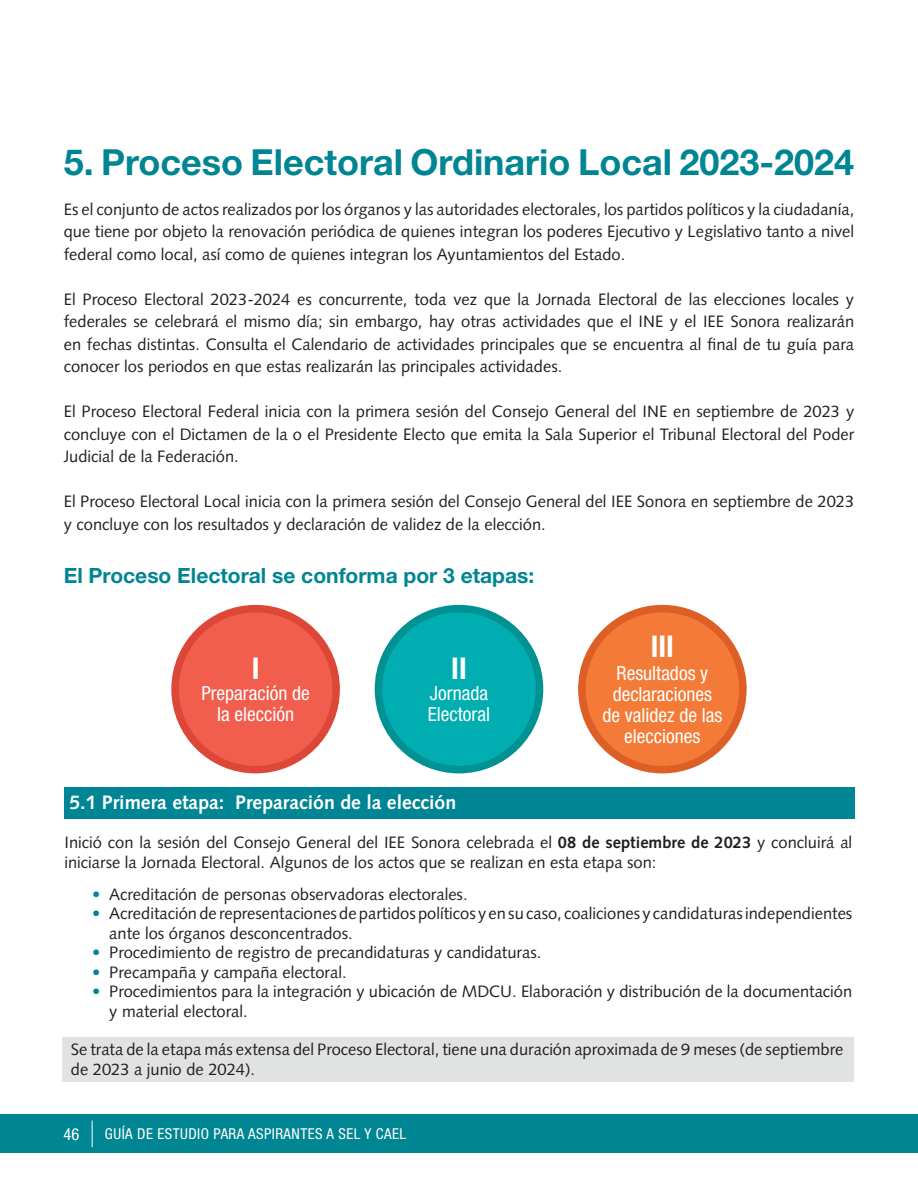
<style>
.page{position:relative;width:918px;height:1188px;background:#fff}
.page>*{position:absolute;margin:0;border:0;box-sizing:border-box;transform-origin:0 0}
.t1{font:700 36px "Helvetica Neue LT Std";color:#008593}
.t2{font:700 condensed 30px "Helvetica Neue LT Std";color:#fff}
.t3{font:700 21px "Helvetica Neue LT Std";color:#008593}
.t4{font:condensed 19.5px/21px "Helvetica Neue LT Std";color:#fff;text-align:center}
.t5{font:700 19.5px "Syntax LT Std";color:#fff}
.t6{font:16.5px/22.5px "Syntax LT Std";color:#231f20}
.t7{font:condensed 16.5px "Helvetica Neue LT Std";color:#fff}
.t8{font:condensed 15px "Helvetica Neue LT Std";letter-spacing:.03em;color:#fff}
.s1{font-weight:700}
.s2{color:#008593}
</style>
<div class="page">
<div style="left:0;top:1115px;width:918px;height:38px;background:#008592"></div>
<svg style="left:92px;top:1121px;width:1px;height:26px"></svg>
<div style="left:175px;top:609px;width:161px;height:161px;background:#f15e4e;border-radius:50%"></div>
<div style="left:171px;top:605px;width:169px;height:168px;border:8px solid #dd4737;border-radius:50%"></div>
<div style="left:378px;top:609px;width:162px;height:161px;background:#00aeb2;border-radius:50%"></div>
<div style="left:375px;top:605px;width:168px;height:168px;border:8px solid #009293;border-radius:50%"></div>
<div style="left:582px;top:609px;width:161px;height:161px;background:#f37b37;border-radius:50%"></div>
<div style="left:578px;top:605px;width:169px;height:168px;border:8px solid #dd5f26;border-radius:50%"></div>
<div style="left:63px;top:1037px;width:791px;height:45px;background:#e1e3e2"></div>
<div style="left:64px;top:787px;width:790px;height:32px;background:#008594"></div>
<h1 class="t1" style="left:64px;top:139px;width:792px">5. Proceso Electoral Ordinario Local 2023-2024</h1>
<p class="t6" style="left:64px;top:198px;width:792px;text-align:justify">Es el conjunto de actos realizados por los órganos y las autoridades electorales, los partidos políticos y la ciudadanía, que tiene por objeto la renovación periódica de quienes integran los poderes Ejecutivo y Legislativo tanto a nivel federal como local, así como de quienes integran los Ayuntamientos del Estado.</p>
<p class="t6" style="left:64px;top:288px;width:792px;text-align:justify">El Proceso Electoral 2023-2024 es concurrente, toda vez que la Jornada Electoral de las elecciones locales y federales se celebrará el mismo día; sin embargo, hay otras actividades que el INE y el IEE Sonora realizarán en fechas distintas. Consulta el Calendario de actividades principales que se encuentra al final de tu guía para conocer los periodos en que estas realizarán las principales actividades.</p>
<p class="t6" style="left:64px;top:400px;width:792px;text-align:justify">El Proceso Electoral Federal inicia con la primera sesión del Consejo General del INE en septiembre de 2023 y concluye con el Dictamen de la o el Presidente Electo que emita la Sala Superior el Tribunal Electoral del Poder Judicial de la Federación.</p>
<p class="t6" style="left:64px;top:490px;width:792px">El Proceso Electoral Local inicia con la primera sesión del Consejo General del IEE Sonora en septiembre de 2023 y concluye con los resultados y declaración de validez de la elección.</p>
<p class="t3" style="left:64px;top:563px;width:472px">El Proceso Electoral se conforma por 3 etapas:</p>
<h2 class="t2" style="left:252px;top:650px;width:9px">I</h2>
<p class="t4" style="left:201px;top:682px;width:110px">Preparación de la elección</p>
<h2 class="t2" style="left:451px;top:650px;width:17px">II</h2>
<p class="t4" style="left:428px;top:682px;width:64px;text-align:left">Jornada<br>Electoral</p>
<h2 class="t2" style="left:651px;top:628px;width:25px">III</h2>
<p class="t4" style="left:602px;top:662px;width:121px">Resultados y declaraciones de validez de las elecciones</p>
<p class="t5" style="left:69px;top:791px;width:388px">5.1 Primera etapa: Preparación de la elección</p>
<p class="t6" style="left:64px;top:833px;width:789px;line-height:19.5px">Inició con la sesión del Consejo General del IEE Sonora celebrada el <span class="s1">08 de septiembre de 2023</span> y concluirá al iniciarse la Jornada Electoral. Algunos de los actos que se realizan en esta etapa son:</p>
<p class="t6" style="left:92px;top:883px;width:377px"><span class="s2">•</span> Acreditación de personas observadoras electorales.</p>
<p class="t6" style="left:109px;top:904px;width:745px;line-height:19.5px;text-indent:-17px"><span class="s2">•</span> Acreditación de representaciones de partidos políticos y en su caso, coaliciones y candidaturas independientes ante los órganos desconcentrados.</p>
<p class="t6" style="left:92px;top:941px;width:451px"><span class="s2">•</span> Procedimiento de registro de precandidaturas y candidaturas.</p>
<p class="t6" style="left:92px;top:961px;width:256px"><span class="s2">•</span> Precampaña y campaña electoral.</p>
<p class="t6" style="left:109px;top:982px;width:744px;line-height:19.5px;text-indent:-17px"><span class="s2">•</span> Procedimientos para la integración y ubicación de MDCU. Elaboración y distribución de la documentación y material electoral.</p>
<p class="t6" style="left:71px;top:1040px;width:774px;line-height:19.5px">Se trata de la etapa más extensa del Proceso Electoral, tiene una duración aproximada de 9 meses (de septiembre de 2023 a junio de 2024).</p>
<p class="t7" style="left:63px;top:1124px;width:17px">46</p>
<p class="t8" style="left:105px;top:1125px;width:303px">GUÍA DE ESTUDIO PARA ASPIRANTES A SEL Y CAEL</p>
</div>
